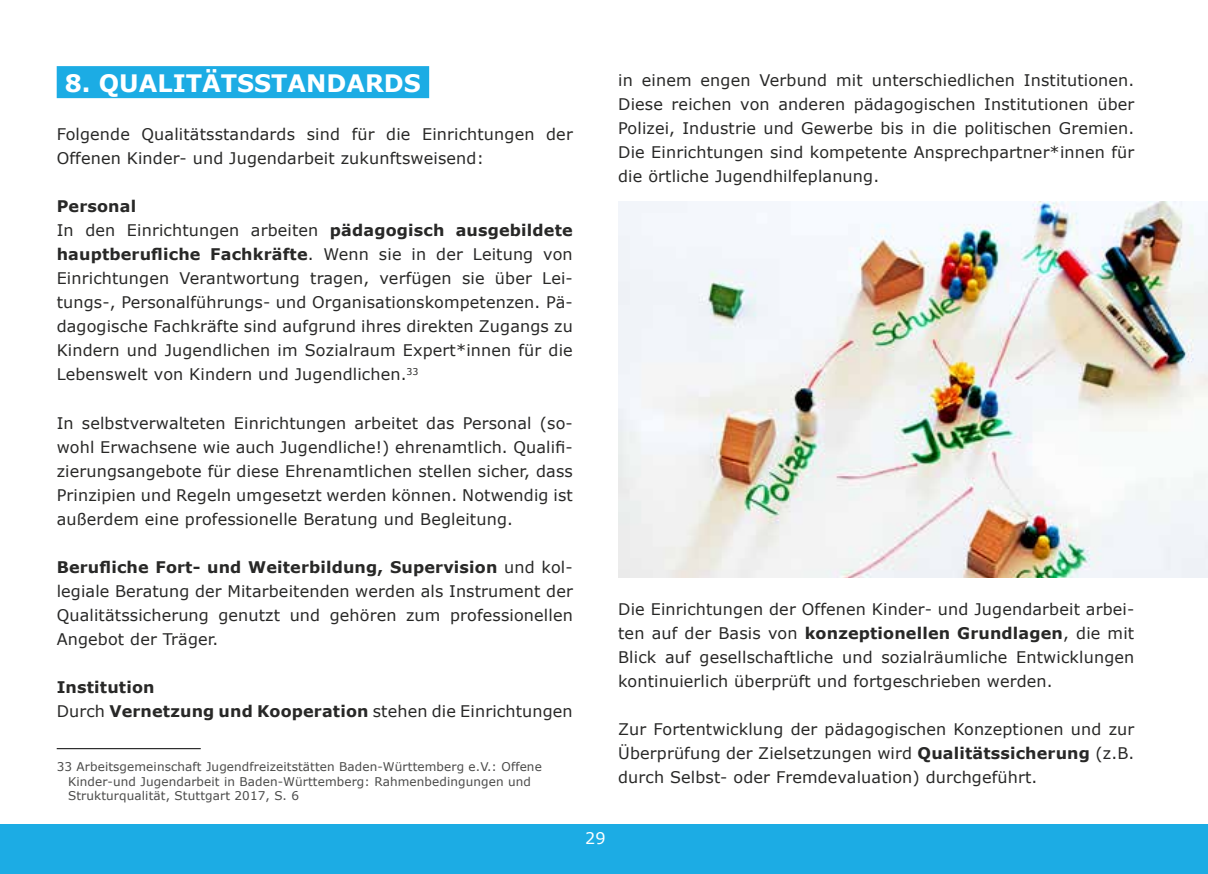
<style>
.page{position:relative;width:1208px;height:874px;background:#fff}
.page>*{position:absolute;margin:0;border:0;box-sizing:border-box;transform-origin:0 0}
.t1{font:700 24px "Verdana";color:#fff}
.t2{font:16px/24px "Verdana";letter-spacing:.01em;color:#282827;text-align:justify}
.t3{font:700 16px/24px "Verdana";letter-spacing:.01em;color:#282827}
.t4{font:16px "Verdana";color:#fff}
.t5{font:12px/14.4px "Verdana";letter-spacing:.01em;color:#4a4a49}
.s1{font-weight:700}
.s2{font-weight:400}
</style>
<div class="page">
<div style="left:0;top:823px;width:1208px;height:50px;background:#1cace4"></div>
<div style="left:57px;top:66px;width:372px;height:32px;background:#1cace4"></div>
<hr style="left:57px;top:748px;width:144px;height:1px;background:#000">
<img style="left:618px;top:201px;width:590px;height:376px">
<h1 class="t1" style="left:65px;top:66px;width:357px">8. QUALITÄTSSTANDARDS</h1>
<p class="t2" style="left:57px;top:122px;width:517px">Folgende Qualitätsstandards sind für die Einrichtungen der<br>Offenen Kinder- und Jugendarbeit zukunftsweisend:</p>
<p class="t2" style="left:57px;top:194px;width:517px;text-align:left"><span class="s1">Personal<br></span>In den Einrichtungen arbeiten <span class="s1">pädagogisch ausgebildete hauptberufliche Fachkräfte</span>. Wenn sie in der Leitung von Einrichtungen Verantwortung tragen, verfügen sie über Lei&shy;tungs-, Personalführungs- und Organisationskompetenzen. Pä&shy;dagogische Fachkräfte sind aufgrund ihres direkten Zugangs zu Kindern und Jugendlichen im Sozialraum Expert*innen für die Lebenswelt von Kindern und Jugendlichen.<sup>33</sup></p>
<p class="t2" style="left:57px;top:410px;width:517px">In selbstverwalteten Einrichtungen arbeitet das Personal (so&shy;wohl Erwachsene wie auch Jugendliche!) ehrenamtlich. Qualifi&shy;zierungsangebote für diese Ehrenamtlichen stellen sicher, dass Prinzipien und Regeln umgesetzt werden können. Notwendig ist außerdem eine professionelle Beratung und Begleitung.</p>
<p class="t2" style="left:57px;top:554px;width:518px"><span class="s1">Berufliche Fort- und Weiterbildung, Supervision</span> und kol&shy;legiale Beratung der Mitarbeitenden werden als Instrument der Qualitätssicherung genutzt und gehören zum professionellen Angebot der Träger.</p>
<p class="t3" style="left:57px;top:674px;width:517px">Institution<br><span class="s2">Durch</span> Vernetzung und Kooperation <span class="s2">stehen die Einrichtungen</span></p>
<p class="t5" style="left:68px;top:759px;width:475px;text-indent:-11px">33 Arbeitsgemeinschaft Jugendfreizeitstätten Baden-Württemberg e.V.: Offene<br>Kinder-und Jugendarbeit in Baden-Württemberg: Rahmenbedingungen und<br>Strukturqualität, Stuttgart 2017, S. 6</p>
<p class="t4" style="left:585px;top:826px;width:22px">29</p>
<p class="t2" style="left:618px;top:68px;width:517px">in einem engen Verbund mit unterschiedlichen Institutionen.<br>Diese reichen von anderen pädagogischen Institutionen über Polizei, Industrie und Gewerbe bis in die politischen Gremien.<br>Die Einrichtungen sind kompetente Ansprechpartner*innen für die örtliche Jugendhilfeplanung.</p>
<p class="t2" style="left:618px;top:596px;width:518px">Die Einrichtungen der Offenen Kinder- und Jugendarbeit arbei&shy;ten auf der Basis von <span class="s1">konzeptionellen Grundlagen</span>, die mit Blick auf gesellschaftliche und sozialräumliche Entwicklungen kontinuierlich überprüft und fortgeschrieben werden.</p>
<p class="t2" style="left:618px;top:716px;width:517px">Zur Fortentwicklung der pädagogischen Konzeptionen und zur Überprüfung der Zielsetzungen wird <span class="s1">Qualitätssicherung</span> (z.B. durch Selbst- oder Fremdevaluation) durchgeführt.</p>
</div>
